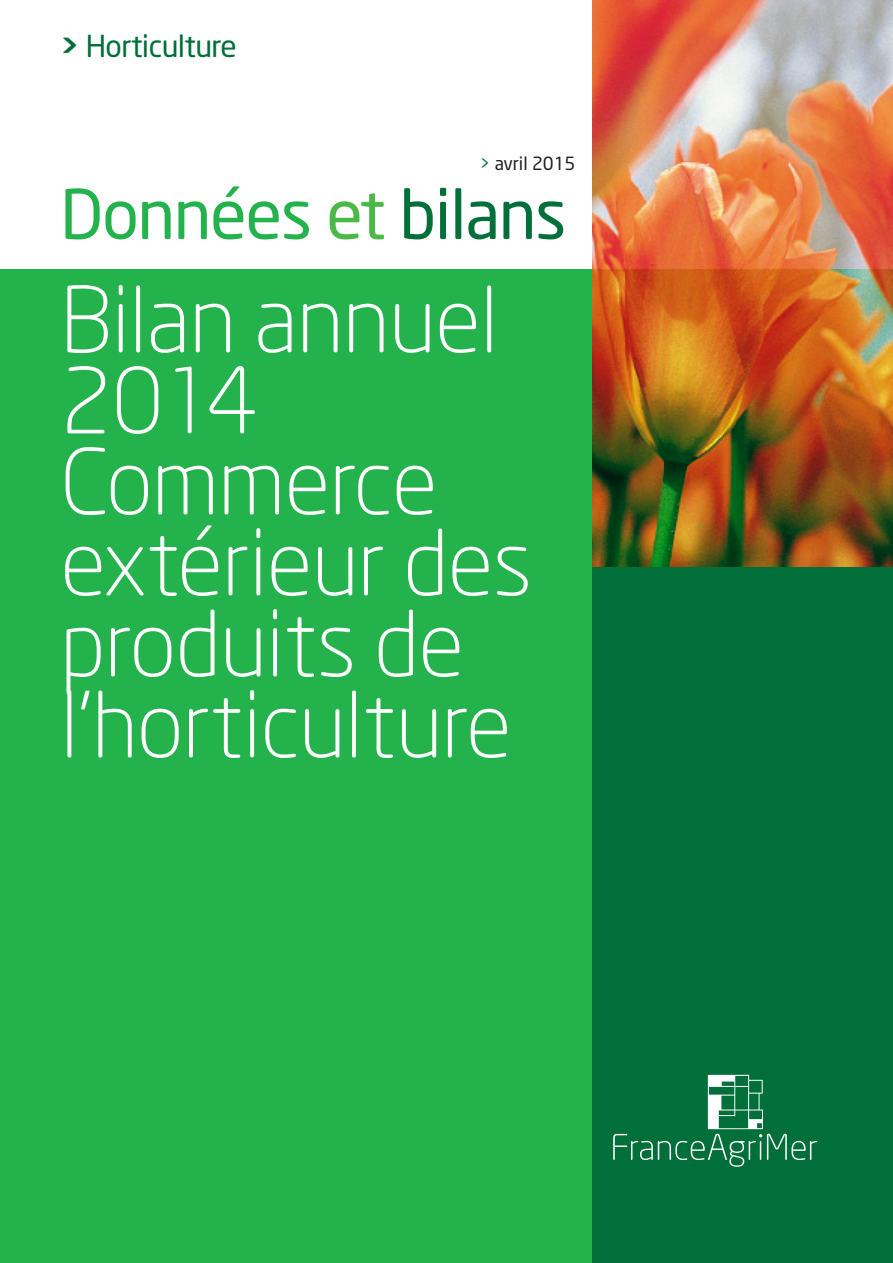
<style>
.page{position:relative;width:893px;height:1263px;background:#fff}
.page>*{position:absolute;margin:0;border:0;box-sizing:border-box;transform-origin:0 0}
.t1{font:300 90px/81px "Neo Sans";letter-spacing:-.01em;color:#fff}
.t2{font:67.5px "Neo Sans";letter-spacing:-.02em;color:#23b24b}
.t3{font:30px "Neo Sans";letter-spacing:-.02em;color:#006f3a}
.t4{font:18px "Neo Sans";letter-spacing:-.005em;color:#231f20}
.s1{font-weight:700}
.s2{color:#006f3a}
.s3{color:#4cb848}
</style>
<div class="page">
<div style="left:0;top:270px;width:592px;height:993px;background:#23b24b"></div>
<div style="left:592px;top:270px;width:301px;height:993px;background:#006f3a"></div>
<svg style="left:613px;top:1075px;width:204px;height:92px"></svg>
<img style="left:592px;top:0;width:301px;height:567px">
<p class="t3" style="left:60px;top:28px;width:178px"><span class="s1">&gt;</span> Horticulture</p>
<p class="t4" style="left:479px;top:153px;width:97px"><span class="s2">&gt;</span> avril 2015</p>
<p class="t2" style="left:60px;top:173px;width:508px">Données <span class="s3">et</span> <span class="s2">bilans</span></p>
<p class="t1" style="left:60px;top:278px;width:440px">Bilan annuel</p>
<p class="t1" style="left:60px;top:359px;width:199px">2014</p>
<p class="t1" style="left:60px;top:440px;width:473px">Commerce extérieur des produits de l’horticulture</p>
</div>
